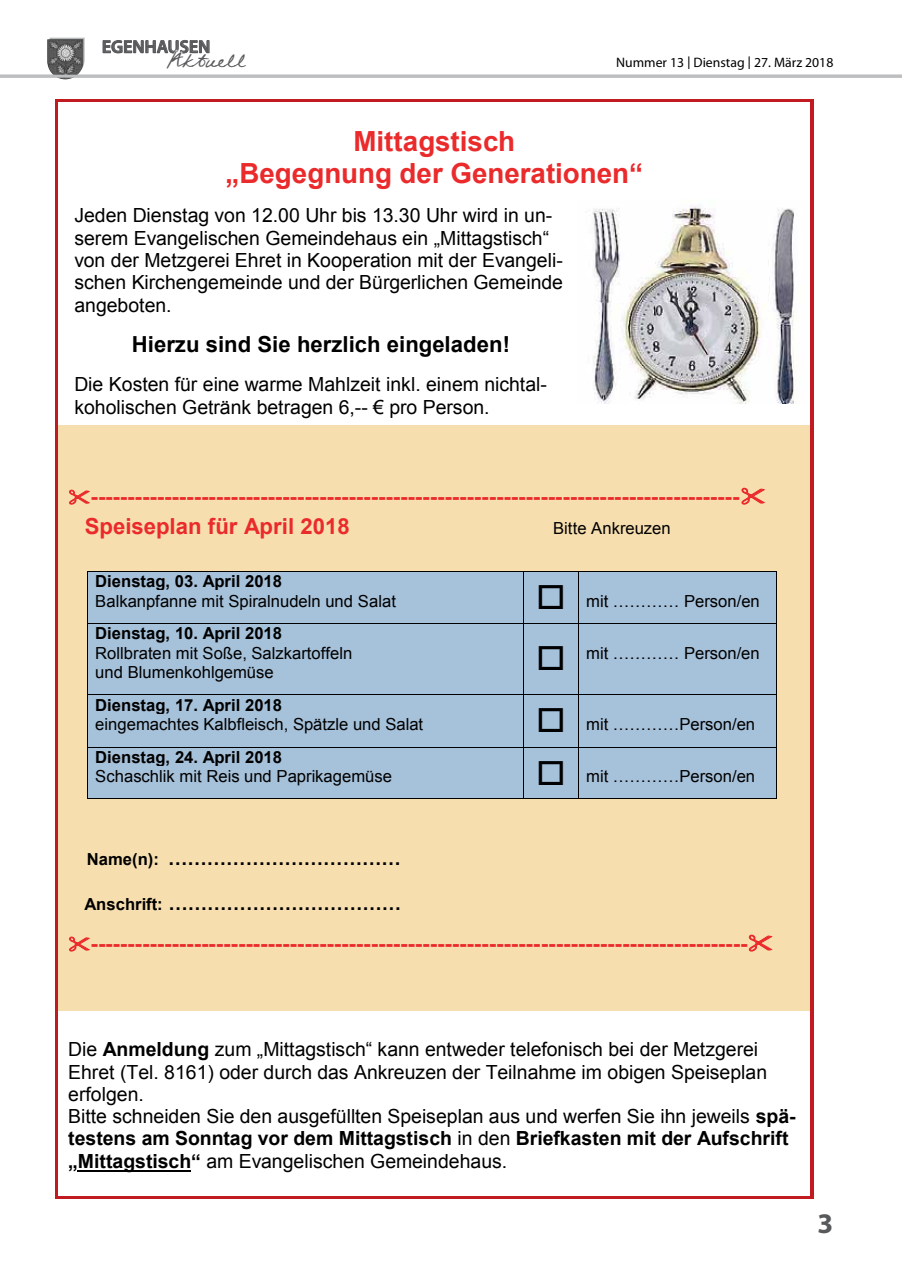
<style>
.page{position:relative;width:902px;height:1280px;background:#fff}
.page>*{position:absolute;margin:0;border:0;box-sizing:border-box;transform-origin:0 0}
.t1{font:700 28.5px "Myriad Pro";color:#58595b}
.t2{font:700 27.75px/32px "Arial";color:#ea2a2b;text-align:center}
.t3{font:22.95px "Federico Handwriting";color:#58595b}
.t4{font:700 22.05px/29.5px "Arial";color:#ea2a2b}
.t5{font:700 22.05px "Arial";color:#000}
.t6{font:19.5px/22.4px "Arial";color:#000}
.t7{font:700 19.5px "Arial";color:#000}
.t8{font:600 18px "Myriad Pro";color:#58595b}
.t9{font:16.65px/19px "Arial";color:#000}
.t10{font:700 16.65px "Arial";color:#000}
.t11{font:13.65px "Myriad Pro";color:#000}
.s1{font-family:"Lucida Sans"}
.s2{font-size:16.65px}
.s3{font-weight:700}
</style>
<div class="page">
<svg style="left:102px;top:40px;width:108px;height:14px"></svg>
<svg style="left:50px;top:38px;width:35px;height:37px"></svg>
<img style="left:47px;top:39px;width:36px;height:40px">
<hr style="left:0;top:75px;width:901px;height:3px;background:#bcbec0">
<div style="left:58px;top:425px;width:753px;height:605px;background:#f7deaf"></div>
<div style="left:88px;top:571px;width:435px;height:20px;background:#a6c1da"></div>
<div style="left:524px;top:571px;width:54px;height:52px;background:#a6c1da"></div>
<div style="left:579px;top:571px;width:197px;height:20px;background:#a6c1da"></div>
<hr style="left:88px;top:571px;width:435px;height:1px;background:#000">
<hr style="left:524px;top:571px;width:54px;height:1px;background:#000">
<hr style="left:579px;top:571px;width:197px;height:1px;background:#000">
<div style="left:88px;top:591px;width:435px;height:32px;background:#a6c1da"></div>
<div style="left:579px;top:591px;width:197px;height:32px;background:#a6c1da"></div>
<svg style="left:87px;top:571px;width:1px;height:20px"></svg>
<svg style="left:523px;top:571px;width:1px;height:20px"></svg>
<svg style="left:578px;top:571px;width:1px;height:20px"></svg>
<svg style="left:776px;top:571px;width:1px;height:20px"></svg>
<hr style="left:87px;top:591px;width:1px;height:32px;background:#000">
<hr style="left:523px;top:591px;width:1px;height:32px;background:#000">
<hr style="left:578px;top:591px;width:1px;height:32px;background:#000">
<hr style="left:776px;top:591px;width:1px;height:32px;background:#000">
<div style="left:88px;top:624px;width:435px;height:19px;background:#a6c1da"></div>
<div style="left:524px;top:624px;width:54px;height:70px;background:#a6c1da"></div>
<div style="left:579px;top:624px;width:197px;height:19px;background:#a6c1da"></div>
<hr style="left:88px;top:623px;width:435px;height:1px;background:#000">
<hr style="left:524px;top:623px;width:54px;height:1px;background:#000">
<hr style="left:579px;top:623px;width:197px;height:1px;background:#000">
<div style="left:88px;top:644px;width:435px;height:50px;background:#a6c1da"></div>
<div style="left:579px;top:644px;width:197px;height:50px;background:#a6c1da"></div>
<svg style="left:87px;top:623px;width:1px;height:20px"></svg>
<hr style="left:88px;top:643px;width:435px;height:1px;background:#a6c1da">
<svg style="left:523px;top:623px;width:1px;height:20px"></svg>
<svg style="left:578px;top:623px;width:1px;height:20px"></svg>
<hr style="left:579px;top:643px;width:197px;height:1px;background:#a6c1da">
<svg style="left:776px;top:623px;width:1px;height:20px"></svg>
<hr style="left:87px;top:643px;width:1px;height:51px;background:#000">
<hr style="left:523px;top:643px;width:1px;height:51px;background:#000">
<hr style="left:578px;top:643px;width:1px;height:51px;background:#000">
<hr style="left:776px;top:643px;width:1px;height:51px;background:#000">
<div style="left:88px;top:695px;width:435px;height:19px;background:#a6c1da"></div>
<div style="left:524px;top:695px;width:54px;height:52px;background:#a6c1da"></div>
<div style="left:579px;top:695px;width:197px;height:19px;background:#a6c1da"></div>
<hr style="left:88px;top:694px;width:435px;height:1px;background:#000">
<hr style="left:524px;top:694px;width:54px;height:1px;background:#000">
<hr style="left:579px;top:694px;width:197px;height:1px;background:#000">
<div style="left:88px;top:715px;width:435px;height:32px;background:#a6c1da"></div>
<div style="left:579px;top:715px;width:197px;height:32px;background:#a6c1da"></div>
<svg style="left:87px;top:694px;width:1px;height:21px"></svg>
<hr style="left:88px;top:714px;width:435px;height:1px;background:#a6c1da">
<svg style="left:523px;top:694px;width:1px;height:21px"></svg>
<svg style="left:578px;top:694px;width:1px;height:21px"></svg>
<hr style="left:579px;top:714px;width:197px;height:1px;background:#a6c1da">
<svg style="left:776px;top:694px;width:1px;height:21px"></svg>
<hr style="left:87px;top:715px;width:1px;height:32px;background:#000">
<hr style="left:523px;top:715px;width:1px;height:32px;background:#000">
<hr style="left:578px;top:715px;width:1px;height:32px;background:#000">
<hr style="left:776px;top:715px;width:1px;height:32px;background:#000">
<div style="left:88px;top:748px;width:435px;height:51px;background:#a6c1da"></div>
<div style="left:524px;top:748px;width:54px;height:51px;background:#a6c1da"></div>
<div style="left:579px;top:748px;width:197px;height:51px;background:#a6c1da"></div>
<hr style="left:88px;top:747px;width:435px;height:1px;background:#000">
<hr style="left:524px;top:747px;width:54px;height:1px;background:#000">
<hr style="left:579px;top:747px;width:197px;height:1px;background:#000">
<hr style="left:87px;top:748px;width:1px;height:51px;background:#000">
<hr style="left:88px;top:799px;width:435px;height:1px;background:#000">
<hr style="left:523px;top:748px;width:1px;height:51px;background:#000">
<hr style="left:524px;top:799px;width:54px;height:1px;background:#000">
<hr style="left:578px;top:748px;width:1px;height:51px;background:#000">
<hr style="left:579px;top:799px;width:197px;height:1px;background:#000">
<hr style="left:776px;top:748px;width:1px;height:51px;background:#000">
<img style="left:592px;top:206px;width:202px;height:198px">
<div style="left:58px;top:1011px;width:753px;height:197px;background:#fff"></div>
<hr style="left:78px;top:1170px;width:113px;height:2px;background:#000">
<hr style="left:58px;top:99px;width:752px;height:3px;background:#c11a20">
<hr style="left:55px;top:102px;width:3px;height:1094px;background:#c11a20">
<hr style="left:810px;top:102px;width:3px;height:1094px;background:#c11a20">
<hr style="left:58px;top:1196px;width:752px;height:3px;background:#c11a20">
<svg style="left:69px;top:490px;width:21px;height:15px"></svg>
<svg style="left:741px;top:488px;width:24px;height:17px"></svg>
<svg style="left:69px;top:936px;width:21px;height:16px"></svg>
<svg style="left:748px;top:934px;width:24px;height:18px"></svg>
<p class="t8" style="left:102px;top:35px;width:110px">EGENHAUSEN</p>
<p class="t3" style="left:167px;top:46px;width:80px">Aktuell</p>
<p class="t11" style="left:616px;top:54px;width:218px">Nummer 13 <span class="s1">|</span> Dienstag <span class="s1">|</span> 27. März 2018</p>
<h2 class="t2" style="left:225px;top:126px;width:419px">Mittagstisch<br>„Begegnung der Generationen“</h2>
<p class="t6" style="left:74px;top:205px;width:490px">Jeden Dienstag von 12.00 Uhr bis 13.30 Uhr wird in un&shy;serem Evangelischen Gemeindehaus ein „Mittagstisch“ von der Metzgerei Ehret in Kooperation mit der Evangeli&shy;schen Kirchengemeinde und der Bürgerlichen Gemeinde angeboten.</p>
<p class="t5" style="left:132px;top:330px;width:379px">Hierzu sind Sie herzlich eingeladen!</p>
<p class="t6" style="left:74px;top:373px;width:474px">Die Kosten für eine warme Mahlzeit inkl. einem nichtal&shy;koholischen Getränk betragen 6,-- € pro Person.</p>
<p class="t4" style="left:85px;top:482px;width:656px">----------------------------------------------------------------------------------------<br>Speiseplan für April 2018</p>
<p class="t9" style="left:553px;top:519px;width:119px">Bitte Ankreuzen</p>
<p class="t10" style="left:95px;top:570px;width:188px">Dienstag, 03. April 2018</p>
<p class="t9" style="left:95px;top:591px;width:302px">Balkanpfanne mit Spiralnudeln und Salat</p>
<p class="t9" style="left:536px;top:591px;width:225px">□ mit ………… Person/en</p>
<p class="t10" style="left:95px;top:622px;width:188px">Dienstag, 10. April 2018</p>
<p class="t9" style="left:95px;top:644px;width:258px">Rollbraten mit Soße, Salzkartoffeln und Blumenkohlgemüse</p>
<p class="t9" style="left:536px;top:644px;width:225px">□ mit ………… Person/en</p>
<p class="t10" style="left:95px;top:693px;width:188px">Dienstag, 17. April 2018</p>
<p class="t9" style="left:95px;top:715px;width:329px">eingemachtes Kalbfleisch, Spätzle und Salat</p>
<p class="t9" style="left:536px;top:715px;width:220px">□ mit …………Person/en</p>
<p class="t10" style="left:95px;top:746px;width:188px">Dienstag, 24. April 2018</p>
<p class="t9" style="left:95px;top:767px;width:298px">Schaschlik mit Reis und Paprikagemüse</p>
<p class="t9" style="left:536px;top:767px;width:220px">□ mit …………Person/en</p>
<p class="t7" style="left:87px;top:845px;width:315px"><span class="s2">Name(n):</span> ………………………………</p>
<p class="t7" style="left:85px;top:890px;width:318px"><span class="s2">Anschrift:</span> ………………………………</p>
<p class="t4" style="left:91px;top:929px;width:658px">-----------------------------------------------------------------------------------------</p>
<p class="t6" style="left:68px;top:1038px;width:729px">Die <span class="s3">Anmeldung</span> zum „Mittagstisch“ kann entweder telefonisch bei der Metzgerei Ehret (Tel. 8161) oder durch das Ankreuzen der Teilnahme im obigen Speiseplan erfolgen.<br>Bitte schneiden Sie den ausgefüllten Speiseplan aus und werfen Sie ihn jeweils <span class="s3">spä&shy;testens am Sonntag vor dem Mittagstisch</span> in den <span class="s3">Briefkasten mit der Aufschrift „Mittagstisch“</span> am Evangelischen Gemeindehaus.</p>
<h1 class="t1" style="left:817px;top:1205px;width:17px">3</h1>
</div>
